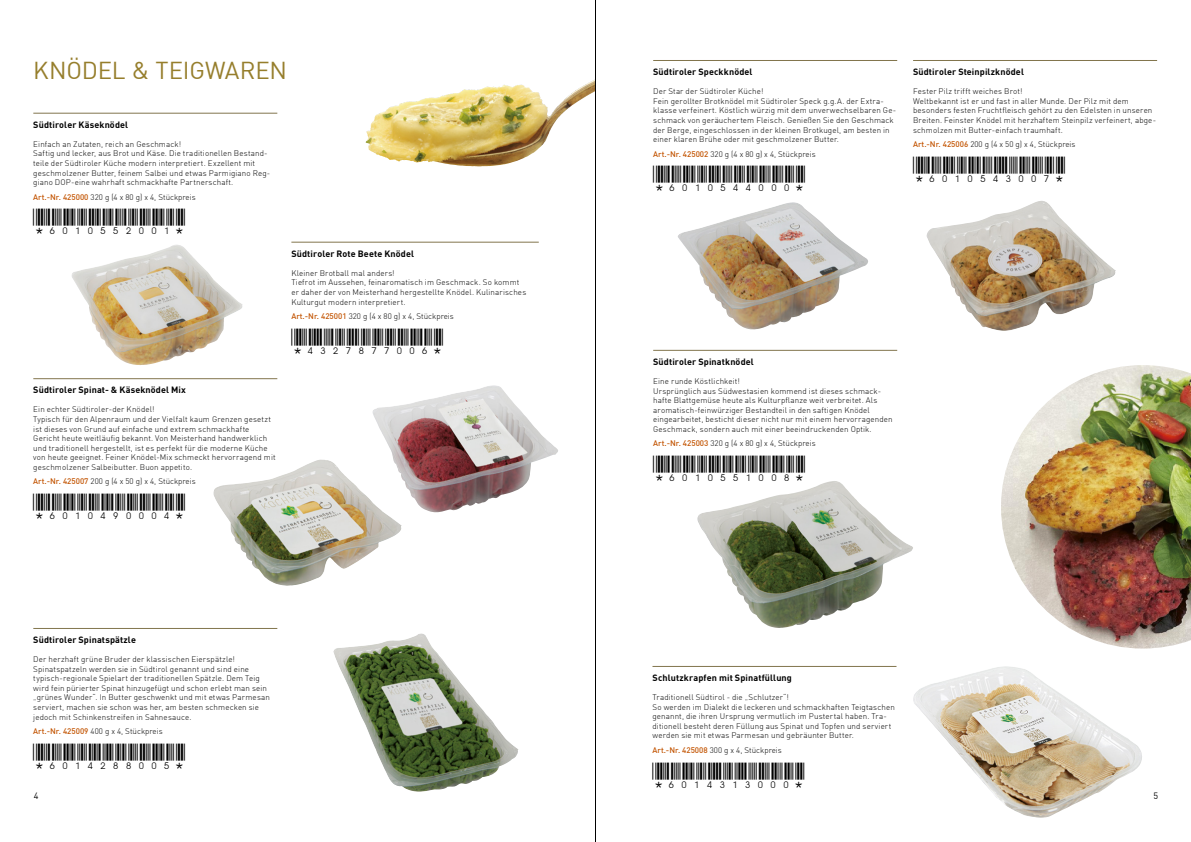
<style>
.page{position:relative;width:1191px;height:842px;background:#fff}
.page>*{position:absolute;margin:0;border:0;box-sizing:border-box;transform-origin:0 0}
.t1{font:24px "DIN Offc";letter-spacing:-.01em;color:#967e2c}
.t2{font:22px "Bar Code 39 lesbar";color:#000}
.t3{font:700 9px "DIN Offc";letter-spacing:.015em;color:#000}
.t4{font:9px "DIN Offc";color:#000}
.t5{font:300 8px/9.6px "DIN Offc";letter-spacing:.015em;color:#000}
.s1{font-weight:500;color:#c35504}
</style>
<div class="page">
<img style="left:72px;top:245px;width:171px;height:120px">
<img style="left:372px;top:385px;width:186px;height:127px">
<img style="left:678px;top:202px;width:190px;height:127px">
<img style="left:697px;top:481px;width:216px;height:147px">
<img style="left:926px;top:201px;width:189px;height:130px">
<img style="left:213px;top:460px;width:189px;height:126px">
<img style="left:913px;top:666px;width:229px;height:152px">
<img style="left:333px;top:634px;width:185px;height:158px">
<hr style="left:33px;top:113px;width:244px;height:1px;background:#82754d">
<hr style="left:291px;top:242px;width:248px;height:1px;background:#82754d">
<hr style="left:653px;top:60px;width:244px;height:1px;background:#82754d">
<img style="left:1001px;top:365px;width:190px;height:283px">
<hr style="left:913px;top:60px;width:244px;height:1px;background:#82754d">
<hr style="left:653px;top:350px;width:244px;height:1px;background:#82754d">
<hr style="left:33px;top:378px;width:244px;height:1px;background:#82754d">
<hr style="left:33px;top:628px;width:244px;height:1px;background:#82754d">
<hr style="left:652px;top:666px;width:244px;height:1px;background:#82754d">
<img style="left:459px;top:80px;width:135px;height:36px">
<hr style="left:595px;top:0;width:1px;height:842px;background:#000">
<h1 class="t1" style="left:33px;top:55px;width:255px">KNÖDEL &amp; TEIGWAREN</h1>
<p class="t3" style="left:33px;top:118px;width:96px">Südtiroler Käseknödel</p>
<p class="t5" style="left:33px;top:139px;width:238px">Einfach an Zutaten, reich an Geschmack!<br>Saftig und lecker, aus Brot und Käse. Die traditionellen Bestand&shy;teile der Südtiroler Küche modern interpretiert. Exzellent mit geschmolzener Butter, feinem Salbei und etwas Parmigiano Reg&shy;giano DOP-eine wahrhaft schmackhafte Partnerschaft.</p>
<p class="t5" style="left:33px;top:192px;width:164px"><span class="s1">Art.-Nr. 425000</span> 320 g (4 x 80 g) x 4, Stückpreis</p>
<p class="t3" style="left:291px;top:247px;width:124px">Südtiroler Rote Beete Knödel</p>
<p class="t5" style="left:291px;top:268px;width:236px">Kleiner Brotball mal anders!<br>Tiefrot im Aussehen, feinaromatisch im Geschmack. So kommt er daher der von Meisterhand hergestellte Knödel. Kulinarisches Kulturgut modern interpretiert.</p>
<p class="t5" style="left:291px;top:311px;width:164px"><span class="s1">Art.-Nr. 425001</span> 320 g (4 x 80 g) x 4, Stückpreis</p>
<p class="t3" style="left:33px;top:384px;width:154px">Südtiroler Spinat- &amp; Käseknödel Mix</p>
<p class="t5" style="left:33px;top:405px;width:244px">Ein echter Südtiroler-der Knödel!<br>Typisch für den Alpenraum und der Vielfalt kaum Grenzen gesetzt ist dieses von Grund auf einfache und extrem schmackhafte Gericht heute weitläufig bekannt. Von Meisterhand handwerklich und traditionell hergestellt, ist es perfekt für die moderne Küche von heute geeignet. Feiner Knödel-Mix schmeckt hervorragend mit geschmolzener Salbeibutter. Buon appetito.</p>
<p class="t5" style="left:33px;top:477px;width:164px"><span class="s1">Art.-Nr. 425007</span> 200 g (4 x 50 g) x 4, Stückpreis</p>
<p class="t3" style="left:33px;top:634px;width:104px">Südtiroler Spinatspätzle</p>
<p class="t5" style="left:33px;top:654px;width:238px">Der herzhaft grüne Bruder der klassischen Eierspätzle!<br>Spinatspatzeln werden sie in Südtirol genannt und sind eine typisch-regionale Spielart der traditionellen Spätzle. Dem Teig wird fein pürierter Spinat hinzugefügt und schon erlebt man sein „grünes Wunder“. In Butter geschwenkt und mit etwas Parmesan serviert, machen sie schon was her, am besten schmecken sie jedoch mit Schinkenstreifen in Sahnesauce.</p>
<p class="t5" style="left:33px;top:726px;width:131px"><span class="s1">Art.-Nr. 425009</span> 400 g x 4, Stückpreis</p>
<p class="t3" style="left:653px;top:66px;width:101px">Südtiroler Speckknödel</p>
<p class="t5" style="left:653px;top:86px;width:244px">Der Star der Südtiroler Küche!<br>Fein gerollter Brotknödel mit Südtiroler Speck g.g.A. der Extra&shy;klasse verfeinert. Köstlich würzig mit dem unverwechselbaren Ge&shy;schmack von geräuchertem Fleisch. Genießen Sie den Geschmack der Berge, eingeschlossen in der kleinen Brotkugel, am besten in einer klaren Brühe oder mit geschmolzener Butter.</p>
<p class="t5" style="left:653px;top:149px;width:164px"><span class="s1">Art.-Nr. 425002</span> 320 g (4 x 80 g) x 4, Stückpreis</p>
<p class="t3" style="left:913px;top:66px;width:112px">Südtiroler Steinpilzknödel</p>
<p class="t5" style="left:913px;top:86px;width:244px">Fester Pilz trifft weiches Brot!<br>Weltbekannt ist er und fast in aller Munde. Der Pilz mit dem besonders festen Fruchtfleisch gehört zu den Edelsten in unseren Breiten. Feinster Knödel mit herzhaftem Steinpilz verfeinert, abge&shy;schmolzen mit Butter-einfach traumhaft.</p>
<p class="t5" style="left:913px;top:139px;width:164px"><span class="s1">Art.-Nr. 425006</span> 200 g (4 x 50 g) x 4, Stückpreis</p>
<p class="t3" style="left:653px;top:356px;width:102px">Südtiroler Spinatknödel</p>
<p class="t5" style="left:653px;top:376px;width:241px">Eine runde Köstlichkeit!<br>Ursprünglich aus Südwestasien kommend ist dieses schmack&shy;hafte Blattgemüse heute als Kulturpflanze weit verbreitet. Als aromatisch-feinwürziger Bestandteil in den saftigen Knödel eingearbeitet, besticht dieser nicht nur mit einem hervorragenden Geschmack, sondern auch mit einer beeindruckenden Optik.</p>
<p class="t5" style="left:653px;top:439px;width:164px"><span class="s1">Art.-Nr. 425003</span> 320 g (4 x 80 g) x 4, Stückpreis</p>
<p class="t3" style="left:652px;top:672px;width:141px">Schlutzkrapfen mit Spinatfüllung</p>
<p class="t5" style="left:652px;top:692px;width:244px">Traditionell Südtirol - die „Schlutzer“!<br>So werden im Dialekt die leckeren und schmackhaften Teigtaschen genannt, die ihren Ursprung vermutlich im Pustertal haben. Tra&shy;ditionell besteht deren Füllung aus Spinat und Topfen und serviert werden sie mit etwas Parmesan und gebräunter Butter.</p>
<p class="t5" style="left:652px;top:745px;width:131px"><span class="s1">Art.-Nr. 425008</span> 300 g x 4, Stückpreis</p>
<h2 class="t2" style="left:703px;top:767px;width:52px">✔✓ ✓</h2>
<p class="t4" style="left:34px;top:790px;width:6px">4</p>
<p class="t4" style="left:1153px;top:790px;width:6px">5</p>
</div>
